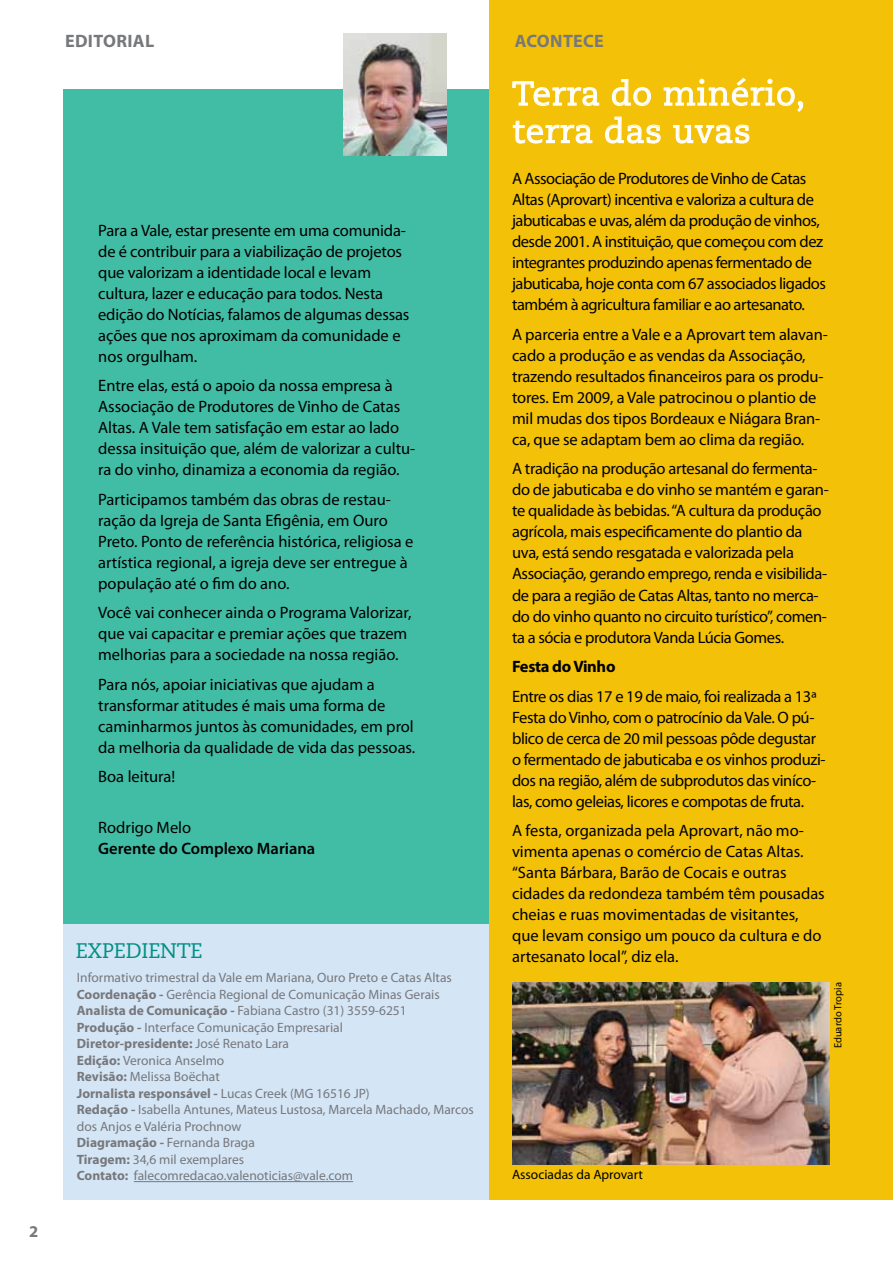
<style>
.page{position:relative;width:893px;height:1263px;background:#fff}
.page>*{position:absolute;margin:0;border:0;box-sizing:border-box;transform-origin:0 0}
.t1{font:33.3px/37.5px "PMN Caecilia 55 Roman";letter-spacing:.02em;color:#fff}
.t2{font:21px "PMN Caecilia 55 Roman";letter-spacing:-.01em;color:#009183}
.t3{font:700 18px "Myriad Pro";letter-spacing:.02em;color:#77787b}
.t4{font:16.5px/21px "Myriad Pro";letter-spacing:-.01em;color:#000}
.t5{font:16.5px/21px "Myriad Pro";letter-spacing:-.03em;color:#000}
.t6{font:600 16.5px "Myriad Pro";color:#000}
.t7{font:700 16.5px "Myriad Pro";letter-spacing:-.035em;color:#000}
.t8{font:700 16.5px "Myriad Pro";color:#77787b}
.t9{font:13.5px/16.5px "Myriad Pro";color:#77787b}
.t10{font:13.5px "Myriad Pro";color:#000}
.t11{font:10.5px "Myriad Pro";color:#000}
.s1{font-weight:700}
</style>
<div class="page">
<div style="left:64px;top:89px;width:493px;height:880px;background:#41bda5"></div>
<div style="left:489px;top:0;width:404px;height:1199px;background:#f3c108"></div>
<div style="left:64px;top:924px;width:425px;height:275px;background:#d4e5f6"></div>
<hr style="left:134px;top:1181px;width:219px;height:1px;background:#77787b">
<svg style="left:512px;top:77px;width:292px;height:67px"></svg>
<img style="left:343px;top:34px;width:103px;height:121px">
<img style="left:512px;top:982px;width:317px;height:182px">
<p class="t8" style="left:29px;top:1221px;width:11px">2</p>
<p class="t3" style="left:65px;top:29px;width:91px">editorial</p>
<p class="t3" style="left:515px;top:29px;width:91px">Acontece</p>
<p class="t4" style="left:98px;top:219px;width:313px">Para a Vale, estar presente em uma comunida&shy;de é contribuir para a viabilização de projetos que valorizam a identidade local e levam cultura, lazer e educação para todos. Nesta edição do Notícias, falamos de algumas dessas ações que nos aproximam da comunidade e nos orgulham.</p>
<p class="t4" style="left:98px;top:375px;width:319px">Entre elas, está o apoio da nossa empresa à Associação de Produtores de Vinho de Catas Altas. A Vale tem satisfação em estar ao lado dessa insituição que, além de valorizar a cultu&shy;ra do vinho, dinamiza a economia da região.</p>
<p class="t4" style="left:98px;top:488px;width:317px">Participamos também das obras de restau&shy;ração da Igreja de Santa Efigênia, em Ouro Preto. Ponto de referência histórica, religiosa e artística regional, a igreja deve ser entregue à população até o fim do ano.</p>
<p class="t4" style="left:98px;top:602px;width:315px">Você vai conhecer ainda o Programa Valorizar, que vai capacitar e premiar ações que trazem melhorias para a sociedade na nossa região.</p>
<p class="t4" style="left:98px;top:673px;width:319px">Para nós, apoiar iniciativas que ajudam a transformar atitudes é mais uma forma de caminharmos juntos às comunidades, em prol da melhoria da qualidade de vida das pessoas.</p>
<p class="t4" style="left:98px;top:766px;width:79px">Boa leitura!</p>
<p class="t4" style="left:98px;top:816px;width:94px">Rodrigo Melo</p>
<p class="t6" style="left:98px;top:838px;width:219px">Gerente do Complexo Mariana</p>
<p class="t2" style="left:76px;top:938px;width:126px">Expediente</p>
<p class="t9" style="left:77px;top:969px;width:398px">Informativo trimestral da Vale em Mariana, Ouro Preto e Catas Altas <span class="s1">Coordenação -</span> Gerência Regional de Comunicação Minas Gerais <span class="s1">Analista de Comunicação -</span> Fabiana Castro (31) 3559-6251<br><span class="s1">Produção -</span> Interface Comunicação Empresarial<br><span class="s1">Diretor-presidente:</span> José Renato Lara<br><span class="s1">Edição:</span> Veronica Anselmo<br><span class="s1">Revisão:</span> Melissa Boëchat<br><span class="s1">Jornalista responsável -</span> Lucas Creek (MG 16516 JP)<br><span class="s1">Redação -</span> Isabella Antunes, Mateus Lustosa, Marcela Machado, Marcos dos Anjos e Valéria Prochnow<br><span class="s1">Diagramação -</span> Fernanda Braga<br><span class="s1">Tiragem:</span> 34,6 mil exemplares<br><span class="s1">Contato:</span> falecomredacao.valenoticias@vale.com</p>
<h1 class="t1" style="left:512px;top:76px;width:294px">Terra do minério, terra das uvas</h1>
<p class="t5" style="left:512px;top:168px;width:315px">A Associação de Produtores de Vinho de Catas Altas (Aprovart) incentiva e valoriza a cultura de jabuticabas e uvas, além da produção de vinhos, desde 2001. A instituição, que começou com dez integrantes produzindo apenas fermentado de jabuticaba, hoje conta com 67 associados ligados também à agricultura familiar e ao artesanato.</p>
<p class="t4" style="left:512px;top:324px;width:317px">A parceria entre a Vale e a Aprovart tem alavan&shy;cado a produção e as vendas da Associação, trazendo resultados financeiros para os produ&shy;tores. Em 2009, a Vale patrocinou o plantio de mil mudas dos tipos Bordeaux e Niágara Bran&shy;ca, que se adaptam bem ao clima da região.</p>
<p class="t4" style="left:512px;top:458px;width:318px">A tradição na produção artesanal do fermenta&shy;do de jabuticaba e do vinho se mantém e garan&shy;te qualidade às bebidas. “A cultura da produção agrícola, mais especificamente do plantio da uva, está sendo resgatada e valorizada pela Associação, gerando emprego, renda e visibilida&shy;de para a região de Catas Altas, tanto no merca&shy;do do vinho quanto no circuito turístico”, comen&shy;ta a sócia e produtora Vanda Lúcia Gomes.</p>
<p class="t7" style="left:512px;top:656px;width:105px">Festa do Vinho</p>
<p class="t4" style="left:512px;top:685px;width:315px">Entre os dias 17 e 19 de maio, foi realizada a 13ª Festa do Vinho, com o patrocínio da Vale. O pú&shy;blico de cerca de 20 mil pessoas pôde degustar o fermentado de jabuticaba e os vinhos produzi&shy;dos na região, além de subprodutos das viníco&shy;las, como geleias, licores e compotas de fruta.</p>
<p class="t4" style="left:512px;top:820px;width:314px">A festa, organizada pela Aprovart, não mo&shy;vimenta apenas o comércio de Catas Altas. “Santa Bárbara, Barão de Cocais e outras cidades da redondeza também têm pousadas cheias e ruas movimentadas de visitantes, que levam consigo um pouco da cultura e do artesanato local”, diz ela.</p>
<p class="t10" style="left:512px;top:1166px;width:132px">Associadas da Aprovart</p>
<p class="t11" style="left:832px;top:1048px;width:68px;rotate:-90deg">Eduardo Tropia</p>
</div>
